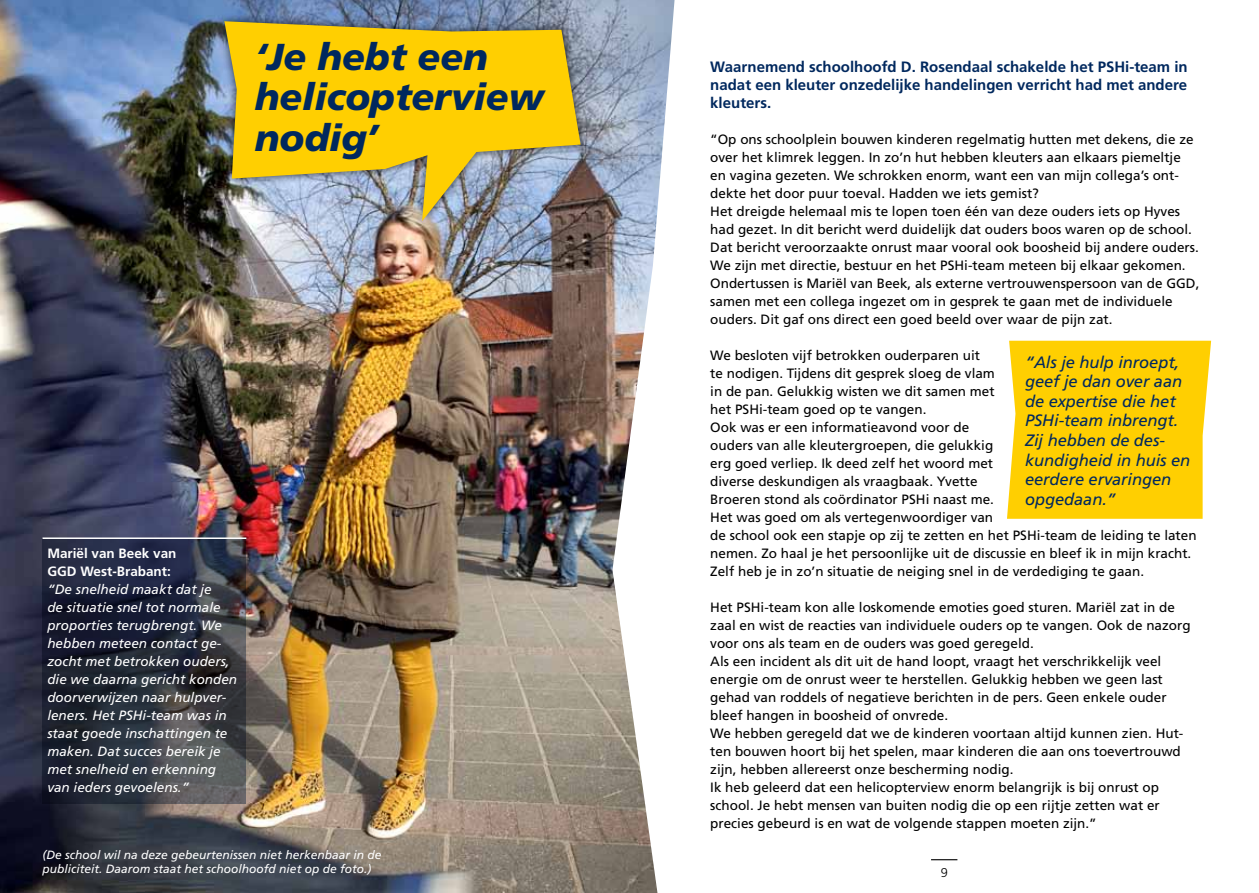
<style>
.page{position:relative;width:1259px;height:893px;background:#fff}
.page>*{position:absolute;margin:0;border:0;box-sizing:border-box;transform-origin:0 0}
.t1{font:italic 900 37.5px/40.5px "Frutiger LT Std";letter-spacing:-.005em;color:#00285e}
.t2{font:italic 16.5px/19.5px "Frutiger LT Std";letter-spacing:-.005em;color:#00285e}
.t3{font:700 15px/18px "Frutiger LT Std";color:#00285e;text-align:justify}
.t4{font:13.5px/18px "Frutiger LT Std";color:#000}
.t5{font:italic 13.5px/18px "Frutiger LT Std";color:#fff}
.t6{font:700 13.5px/18px "Frutiger LT Std";color:#fff}
.t7{font:300 12.75px "Frutiger LT Std";color:#000}
.t8{font:italic 12px/13.5px "Frutiger LT Std";color:#fff}
</style>
<div class="page">
<svg style="left:931px;top:859px;width:26px;height:1px"></svg>
<img style="left:0;top:0;width:674px;height:893px">
<div style="left:216px;top:12px;width:373px;height:216px;background:#000;opacity:.75"></div>
<img style="left:224px;top:21px;width:356px;height:200px">
<div style="left:1007px;top:341px;width:204px;height:178px;background:#ffcf01"></div>
<svg style="left:43px;top:539px;width:203px;height:264px;background:#2c303e"></svg>
<hr style="left:43px;top:537px;width:203px;height:2px;background:#fff">
<h1 class="t1" style="left:255px;top:36px;width:291px">‘Je hebt een helicopterview nodig’</h1>
<p class="t6" style="left:47px;top:544px;width:131px">Mariël van Beek van<br>GGD West-Brabant:</p>
<p class="t5" style="left:47px;top:580px;width:191px">“De snelheid maakt dat je<br>de situatie snel tot normale proporties terugbrengt. We hebben meteen contact ge&shy;zocht met betrokken ouders, die we daarna gericht konden doorverwijzen naar hulpver&shy;leners. Het PSHi-team was in staat goede inschattingen te maken. Dat succes bereik je met snelheid en erkenning van ieders gevoelens.”</p>
<p class="t8" style="left:43px;top:849px;width:340px">(De school wil na deze gebeurtenissen niet herkenbaar in de publiciteit. Daarom staat het schoolhoofd niet op de foto.)</p>
<p class="t3" style="left:710px;top:58px;width:479px">Waarnemend schoolhoofd D. Rosendaal schakelde het PSHi-team in nadat een kleuter onzedelijke handelingen verricht had met andere kleuters.</p>
<p class="t4" style="left:710px;top:130px;width:490px">“Op ons schoolplein bouwen kinderen regelmatig hutten met dekens, die ze over het klimrek leggen. In zo’n hut hebben kleuters aan elkaars piemeltje en vagina gezeten. We schrokken enorm, want een van mijn collega’s ont&shy;dekte het door puur toeval. Hadden we iets gemist?<br>Het dreigde helemaal mis te lopen toen één van deze ouders iets op Hyves had gezet. In dit bericht werd duidelijk dat ouders boos waren op de school.<br>Dat bericht veroorzaakte onrust maar vooral ook boosheid bij andere ouders.<br>We zijn met directie, bestuur en het PSHi-team meteen bij elkaar gekomen.<br>Ondertussen is Mariël van Beek, als externe vertrouwenspersoon van de GGD, samen met een collega ingezet om in gesprek te gaan met de individuele ouders. Dit gaf ons direct een goed beeld over waar de pijn zat.</p>
<p class="t4" style="left:710px;top:346px;width:488px">We besloten vijf betrokken ouderparen uit<br>te nodigen. Tijdens dit gesprek sloeg de vlam<br>in de pan. Gelukkig wisten we dit samen met<br>het PSHi-team goed op te vangen.<br>Ook was er een informatieavond voor de<br>ouders van alle kleutergroepen, die gelukkig<br>erg goed verliep. Ik deed zelf het woord met<br>diverse deskundigen als vraagbaak. Yvette<br>Broeren stond als coördinator PSHi naast me.<br>Het was goed om als vertegenwoordiger van<br>de school ook een stapje op zij te zetten en het PSHi-team de leiding te laten nemen. Zo haal je het persoonlijke uit de discussie en bleef ik in mijn kracht.<br>Zelf heb je in zo’n situatie de neiging snel in de verdediging te gaan.</p>
<p class="t4" style="left:710px;top:598px;width:482px">Het PSHi-team kon alle loskomende emoties goed sturen. Mariël zat in de zaal en wist de reacties van individuele ouders op te vangen. Ook de nazorg voor ons als team en de ouders was goed geregeld.<br>Als een incident als dit uit de hand loopt, vraagt het verschrikkelijk veel energie om de onrust weer te herstellen. Gelukkig hebben we geen last gehad van roddels of negatieve berichten in de pers. Geen enkele ouder bleef hangen in boosheid of onvrede.<br>We hebben geregeld dat we de kinderen voortaan altijd kunnen zien. Hut&shy;ten bouwen hoort bij het spelen, maar kinderen die aan ons toevertrouwd zijn, hebben allereerst onze bescherming nodig.<br>Ik heb geleerd dat een helicopterview enorm belangrijk is bij onrust op school. Je hebt mensen van buiten nodig die op een rijtje zetten wat er precies gebeurd is en wat de volgende stappen moeten zijn.”</p>
<p class="t2" style="left:1025px;top:353px;width:167px">“Als je hulp inroept, geef je dan over aan de expertise die het<br>PSHi-team inbrengt.<br>Zij hebben de des&shy;kundigheid in huis en eerdere ervaringen opgedaan.”</p>
<p class="t7" style="left:940px;top:865px;width:9px">9</p>
</div>
